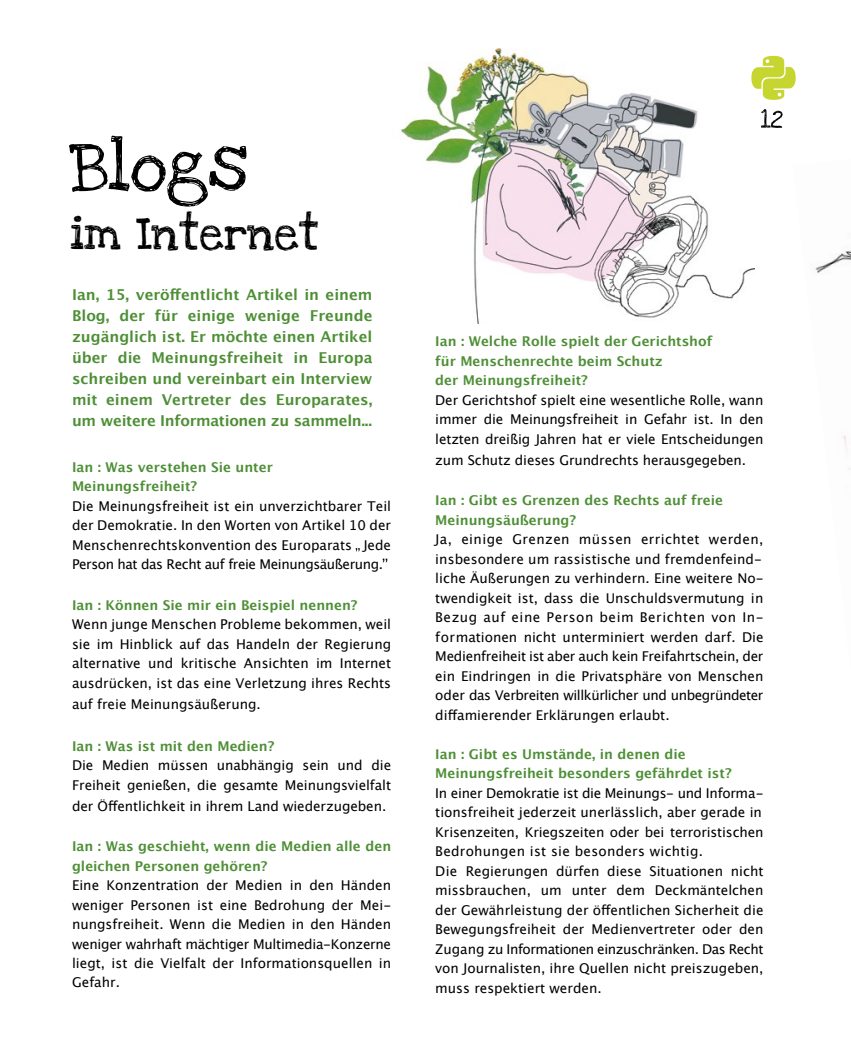
<style>
.page{position:relative;width:851px;height:1063px;background:#fff}
.page>*{position:absolute;margin:0;border:0;box-sizing:border-box;transform-origin:0 0}
.t1{font:52.5px "Love Ya Like A Sister";color:#000}
.t2{font:34.5px "Love Ya Like A Sister";color:#000}
.t3{font:700 15px/21px "Lucida Grande";letter-spacing:-.02em;color:#4e8f36;text-align:justify}
.t4{font:13.5px/19.5px "Lucida Grande";color:#000;text-align:justify}
.t5{font:700 13.5px/19.5px "Lucida Grande";color:#4e8f36}
</style>
<div class="page">
<img style="left:401px;top:48px;width:353px;height:275px">
<img style="left:815px;top:251px;width:35px;height:219px">
<svg style="left:382px;top:559px;width:5px;height:3px"></svg>
<svg style="left:751px;top:56px;width:44px;height:44px"></svg>
<svg style="left:761px;top:109px;width:21px;height:19px"></svg>
<h1 class="t1" style="left:70px;top:128px;width:179px">Blogs</h1>
<h2 class="t2" style="left:70px;top:209px;width:251px">im Internet</h2>
<p class="t3" style="left:72px;top:284px;width:302px">Ian, 15, veröffentlicht Artikel in einem Blog, der für einige wenige Freunde zugänglich ist. Er möchte einen Artikel über die Meinungsfreiheit in Europa schreiben und vereinbart ein Interview mit einem Vertreter des Europarates, um weitere Informationen zu sammeln...</p>
<p class="t5" style="left:72px;top:457px;width:202px">Ian : Was verstehen Sie unter<br>Meinungsfreiheit?</p>
<p class="t4" style="left:72px;top:496px;width:320px">Die Meinungsfreiheit ist ein unverzichtbarer Teil der Demokratie. In den Worten von Artikel 10 der Menschenrechtskonvention des Europarats Jede Person hat das Recht auf freie Meinungsäußerung.</p>
<p class="t5" style="left:72px;top:595px;width:287px">Ian : Können Sie mir ein Beispiel nennen?</p>
<p class="t4" style="left:72px;top:615px;width:320px">Wenn junge Menschen Probleme bekommen, weil sie im Hinblick auf das Handeln der Regierung alternative und kritische Ansichten im Internet ausdrücken, ist das eine Verletzung ihres Rechts</p>
<p class="t4" style="left:72px;top:694px;width:190px">auf freie Meinungsäußerung.</p>
<p class="t5" style="left:72px;top:736px;width:204px">Ian : Was ist mit den Medien?</p>
<p class="t4" style="left:72px;top:756px;width:320px">Die Medien müssen unabhängig sein und die<br>Freiheit genießen, die gesamte Meinungsvielfalt</p>
<p class="t4" style="left:72px;top:796px;width:316px">der Öffentlichkeit in ihrem Land wiederzugeben.</p>
<p class="t5" style="left:72px;top:836px;width:320px">Ian : Was geschieht, wenn die Medien alle den gleichen Personen gehören?</p>
<p class="t4" style="left:72px;top:876px;width:320px">Eine Konzentration der Medien in den Händen weniger Personen ist eine Bedrohung der Mei&shy;nungsfreiheit. Wenn die Medien in den Händen weniger wahrhaft mächtiger Multimedia-Konzerne liegt, ist die Vielfalt der Informationsquellen in Gefahr.</p>
<p class="t5" style="left:435px;top:332px;width:278px">Ian : Welche Rolle spielt der Gerichtshof für Menschenrechte beim Schutz<br>der Meinungsfreiheit?</p>
<p class="t4" style="left:435px;top:391px;width:330px">Der Gerichtshof spielt eine wesentliche Rolle, wann immer die Meinungsfreiheit in Gefahr ist. In den letzten dreißig Jahren hat er viele Entscheidungen</p>
<p class="t4" style="left:435px;top:451px;width:312px">zum Schutz dieses Grundrechts herausgegeben.</p>
<p class="t5" style="left:435px;top:491px;width:289px">Ian : Gibt es Grenzen des Rechts auf freie<br>Meinungsäußerung?</p>
<p class="t4" style="left:435px;top:530px;width:330px">Ja, einige Grenzen müssen errichtet werden, insbesondere um rassistische und fremdenfeind&shy;liche Äußerungen zu verhindern. Eine weitere No&shy;twendigkeit ist, dass die Unschuldsvermutung in Bezug auf eine Person beim Berichten von In&shy;formationen nicht unterminiert werden darf. Die Medienfreiheit ist aber auch kein Freifahrtschein, der ein Eindringen in die Privatsphäre von Menschen oder das Verbreiten willkürlicher und unbegründeter diffamierender Erklärungen erlaubt.</p>
<p class="t5" style="left:435px;top:744px;width:298px">Ian : Gibt es Umstände, in denen die<br>Meinungsfreiheit besonders gefährdet ist?</p>
<p class="t4" style="left:435px;top:783px;width:330px;text-align:left">In einer Demokratie ist die Meinungs- und Informa&shy;tionsfreiheit jederzeit unerlässlich, aber gerade in Krisenzeiten, Kriegszeiten oder bei terroristischen Bedrohungen ist sie besonders wichtig.<br>Die Regierungen dürfen diese Situationen nicht missbrauchen, um unter dem Deckmäntelchen der Gewährleistung der öffentlichen Sicherheit die Bewegungsfreiheit der Medienvertreter oder den Zugang zu Informationen einzuschränken. Das Recht von Journalisten, ihre Quellen nicht preiszugeben, muss respektiert werden.</p>
</div>
